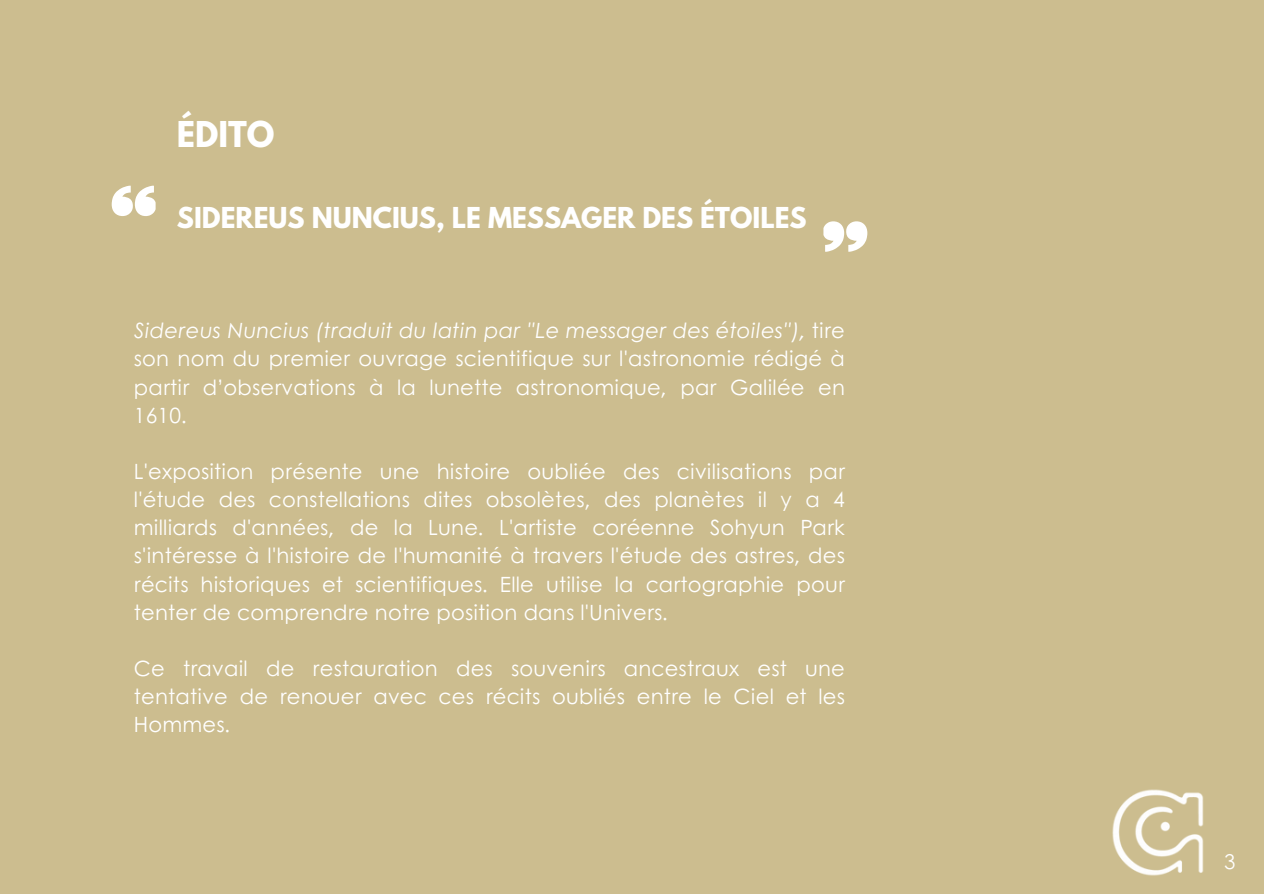
<style>
.page{position:relative;width:1264px;height:894px;background:#fff}
.page>*{position:absolute;margin:0;border:0;box-sizing:border-box;transform-origin:0 0}
.t1{font:700 31.5px "League Spartan";color:#fff}
.t2{font:700 25.5px "League Spartan";color:#fff}
.t3{font:21px/28.2px "Century Gothic";letter-spacing:.01em;color:#fff;text-align:justify}
.t4{font:20.4px "Century Gothic";color:#fff}
.s1{font-style:italic}
</style>
<div class="page">
<div style="left:0;top:0;width:1263px;height:893px;background:#ccbd8f"></div>
<svg style="left:823px;top:221px;width:44px;height:31px"></svg>
<svg style="left:112px;top:186px;width:44px;height:30px"></svg>
<img style="left:1112px;top:789px;width:92px;height:85px">
<h1 class="t1" style="left:177px;top:118px;width:99px">ÉDITO</h1>
<p class="t2" style="left:177px;top:205px;width:631px">SIDEREUS NUNCIUS, LE MESSAGER DES ÉTOILES</p>
<p class="t3" style="left:134px;top:315px;width:712px"><span class="s1">Sidereus Nuncius (traduit du latin par "Le messager des étoiles"),</span> tire son nom du premier ouvrage scientifique sur l'astronomie rédigé à partir d’observations à la lunette astronomique, par Galilée en 1610.</p>
<p class="t3" style="left:134px;top:456px;width:712px">L'exposition présente une histoire oubliée des civilisations par l'étude des constellations dites obsolètes, des planètes il y a 4 milliards d'années, de la Lune. L'artiste coréenne Sohyun Park s'intéresse à l'histoire de l'humanité à travers l'étude des astres, des récits historiques et scientifiques. Elle utilise la cartographie pour tenter de comprendre notre position dans l'Univers.</p>
<p class="t3" style="left:134px;top:653px;width:712px">Ce travail de restauration des souvenirs ancestraux est une tentative de renouer avec ces récits oubliés entre le Ciel et les Hommes.</p>
<p class="t4" style="left:1223px;top:845px;width:13px">3</p>
</div>
